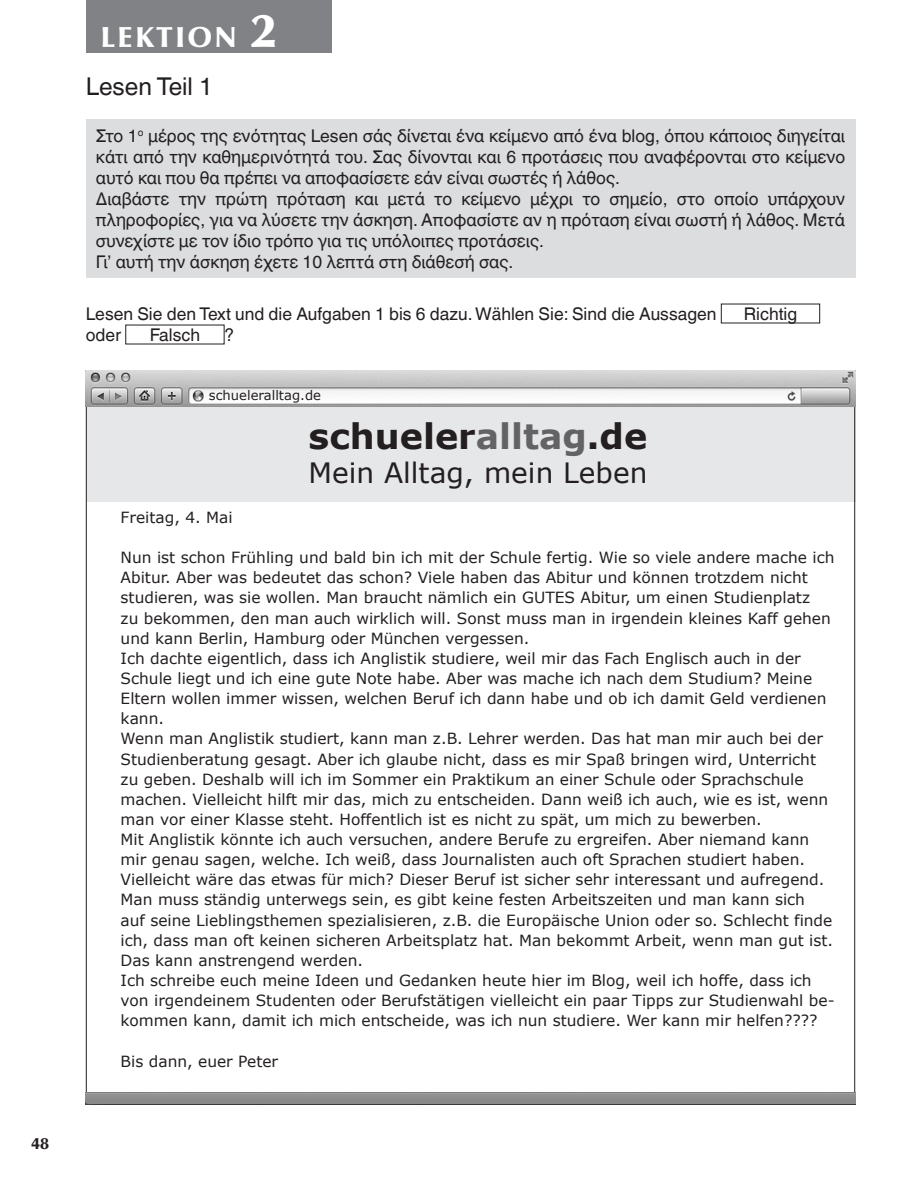
<style>
.page{position:relative;width:924px;height:1190px;background:#fff}
.page>*{position:absolute;margin:0;border:0;box-sizing:border-box;transform-origin:0 0}
.t1{font:700 35px "Verdana";color:#231f20}
.t2{font:700 29.75px "UB Optima";letter-spacing:.095em;color:#fff}
.t3{font:28px "Verdana";color:#231f20}
.t4{font:24.5px "Helvetica Linotype";color:#231f20}
.t5{font:17.5px/21px "Helvetica Linotype";color:#231f20}
.t6{font:700 16.62px "UB Optima";color:#231f20}
.t7{font:15.4px/20.1px "Verdana";color:#231f20}
.t8{font:13.12px "Verdana";color:#231f20}
.s1{font-size:49px}
.s2{color:#636366}
</style>
<div class="page">
<div style="left:86px;top:0;width:245px;height:53px;background:#808285"></div>
<div style="left:86px;top:397px;width:769px;height:104px;background:#e6e7e9"></div>
<div style="left:86px;top:119px;width:769px;height:159px;background:#dcdddf"></div>
<img style="left:86px;top:370px;width:557px;height:37px">
<img style="left:643px;top:370px;width:212px;height:37px">
<p class="t6" style="left:31px;top:1133px;width:19px">48</p>
<h2 class="t2" style="left:101px;top:19px;width:177px">LEKTION <span class="s1">2</span></h2>
<h3 class="t4" style="left:86px;top:72px;width:128px">Lesen Teil 1</h3>
<p class="t5" style="left:96px;top:125px;width:751px">Στο 1<sup>ο</sup> μέρος της ενότητας Lesen σάς δίνεται ένα κείμενο από ένα blog, όπου κάποιος διηγείται κάτι από την καθημερινότητά του. Σας δίνονται και 6 προτάσεις που αναφέρονται στο κείμενο αυτό και που θα πρέπει να αποφασίσετε εάν είναι σωστές ή λάθος.<br>Διαβάστε την πρώτη πρόταση και μετά το κείμενο μέχρι το σημείο, στο οποίο υπάρχουν πληροφορίες, για να λύσετε την άσκηση. Αποφασίστε αν η πρόταση είναι σωστή ή λάθος. Μετά συνεχίστε με τον ίδιο τρόπο για τις υπόλοιπες προτάσεις.<br>Γι’ αυτή την άσκηση έχετε 10 λεπτά στη διάθεσή σας.</p>
<p class="t5" style="left:86px;top:303px;width:632px">Lesen Sie den Text und die Aufgaben 1 bis 6 dazu. Wählen Sie: Sind die Aussagen</p>
<p class="t5" style="left:743px;top:303px;width:55px">Richtig</p>
<p class="t5" style="left:86px;top:324px;width:37px">oder</p>
<p class="t5" style="left:150px;top:324px;width:52px">Falsch</p>
<p class="t5" style="left:224px;top:324px;width:11px">?</p>
<p class="t8" style="left:209px;top:386px;width:113px">schueleralltag.de</p>
<h1 class="t1" style="left:308px;top:413px;width:340px">schueler<span class="s2">alltag</span>.de</h1>
<h3 class="t3" style="left:308px;top:454px;width:340px">Mein Alltag, mein Leben</h3>
<p class="t7" style="left:121px;top:507px;width:114px">Freitag, 4. Mai</p>
<p class="t7" style="left:121px;top:548px;width:715px">Nun ist schon Frühling und bald bin ich mit der Schule fertig. Wie so viele andere mache ich Abitur. Aber was bedeutet das schon? Viele haben das Abitur und können trotzdem nicht studieren, was sie wollen. Man braucht nämlich ein GUTES Abitur, um einen Studienplatz<br>zu bekommen, den man auch wirklich will. Sonst muss man in irgendein kleines Kaff gehen und kann Berlin, Hamburg oder München vergessen.<br>Ich dachte eigentlich, dass ich Anglistik studiere, weil mir das Fach Englisch auch in der Schule liegt und ich eine gute Note habe. Aber was mache ich nach dem Studium? Meine Eltern wollen immer wissen, welchen Beruf ich dann habe und ob ich damit Geld verdienen kann.<br>Wenn man Anglistik studiert, kann man z.B. Lehrer werden. Das hat man mir auch bei der Studienberatung gesagt. Aber ich glaube nicht, dass es mir Spaß bringen wird, Unterricht zu geben. Deshalb will ich im Sommer ein Praktikum an einer Schule oder Sprachschule machen. Vielleicht hilft mir das, mich zu entscheiden. Dann weiß ich auch, wie es ist, wenn man vor einer Klasse steht. Hoffentlich ist es nicht zu spät, um mich zu bewerben.<br>Mit Anglistik könnte ich auch versuchen, andere Berufe zu ergreifen. Aber niemand kann mir genau sagen, welche. Ich weiß, dass Journalisten auch oft Sprachen studiert haben.<br>Vielleicht wäre das etwas für mich? Dieser Beruf ist sicher sehr interessant und aufregend.<br>Man muss ständig unterwegs sein, es gibt keine festen Arbeitszeiten und man kann sich<br>auf seine Lieblingsthemen spezialisieren, z.B. die Europäische Union oder so. Schlecht finde ich, dass man oft keinen sicheren Arbeitsplatz hat. Man bekommt Arbeit, wenn man gut ist.<br>Das kann anstrengend werden.<br>Ich schreibe euch meine Ideen und Gedanken heute hier im Blog, weil ich hoffe, dass ich von irgendeinem Studenten oder Berufstätigen vielleicht ein paar Tipps zur Studienwahl be&shy;kommen kann, damit ich mich entscheide, was ich nun studiere. Wer kann mir helfen????</p>
<p class="t7" style="left:121px;top:1051px;width:159px">Bis dann, euer Peter</p>
</div>
